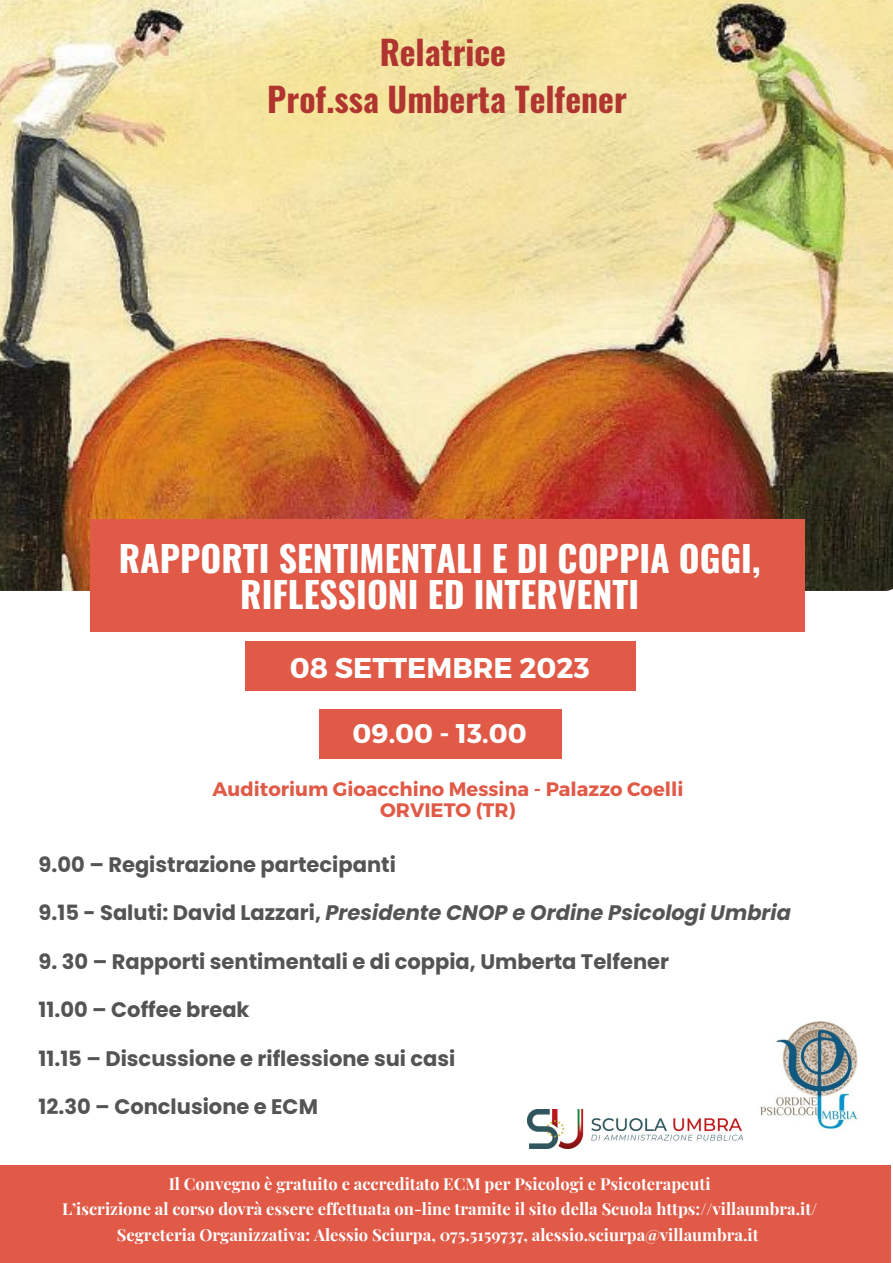
<style>
.page{position:relative;width:893px;height:1263px;background:#fff}
.page>*{position:absolute;margin:0;border:0;box-sizing:border-box;transform-origin:0 0}
.t1{font:700 35.62px "Oswald";color:#fff}
.t2{font:700 33.6px "Oswald";color:#b03531}
.t3{font:700 28.5px "Montserrat";color:#fff}
.t4{font:700 27px "Montserrat";color:#fff}
.t5{font:700 21px "Poppins";color:#545454}
.t6{font:italic 700 21px "Poppins";color:#545454}
.t7{font:700 19.5px/20.9px "Montserrat";color:#e05a47;text-align:center}
.t8{font:700 16.5px "Playfair Display";color:#fff}
.s1{font-style:normal}
</style>
<div class="page">
<img style="left:0;top:0;width:893px;height:591px">
<div style="left:90px;top:519px;width:715px;height:112px;background:#e05a47"></div>
<div style="left:0;top:1165px;width:890px;height:98px;background:#e05a47"></div>
<img style="left:731px;top:1011px;width:154px;height:154px;border-radius:50%">
<div style="left:245px;top:641px;width:390px;height:49px;background:#e05a47"></div>
<div style="left:319px;top:709px;width:242px;height:49px;background:#e05a47"></div>
<img style="left:527px;top:1109px;width:215px;height:39px">
<p class="t2" style="left:380px;top:26px;width:128px">Relatrice</p>
<p class="t2" style="left:267px;top:72px;width:361px">Prof.ssa Umberta Telfener</p>
<p class="t1" style="left:119px;top:530px;width:643px">RAPPORTI SENTIMENTALI E DI COPPIA OGGI,</p>
<p class="t1" style="left:240px;top:567px;width:400px">RIFLESSIONI ED INTERVENTI</p>
<p class="t3" style="left:290px;top:649px;width:301px">08 SETTEMBRE 2023</p>
<p class="t4" style="left:353px;top:716px;width:176px">09.00 - 13.00</p>
<p class="t7" style="left:212px;top:777px;width:472px">Auditorium Gioacchino Messina - Palazzo Coelli<br>ORVIETO (TR)</p>
<p class="t5" style="left:39px;top:850px;width:359px">9.00 – Registrazione partecipanti</p>
<p class="t6" style="left:39px;top:898px;width:754px"><span class="s1">9.15 - Saluti: David Lazzari,</span> Presidente CNOP e Ordine Psicologi Umbria</p>
<p class="t5" style="left:39px;top:947px;width:632px">9. 30 – Rapporti sentimentali e di coppia, Umberta Telfener</p>
<p class="t5" style="left:39px;top:995px;width:212px">11.00 – Coffee break</p>
<p class="t5" style="left:39px;top:1043px;width:418px">11.15 – Discussione e riflessione sui casi</p>
<p class="t5" style="left:39px;top:1092px;width:281px">12.30 – Conclusione e ECM</p>
<p class="t8" style="left:169px;top:1172px;width:543px">Il Convegno è gratuito e accreditato ECM per Psicologi e Psicoterapeuti</p>
<p class="t8" style="left:62px;top:1197px;width:757px">L’iscrizione al corso dovrà essere effettuata on-line tramite il sito della Scuola https://villaumbra.it/</p>
<p class="t8" style="left:117px;top:1223px;width:643px">Segreteria Organizzativa: Alessio Sciurpa, 075.5159737, alessio.sciurpa@villaumbra.it</p>
</div>
